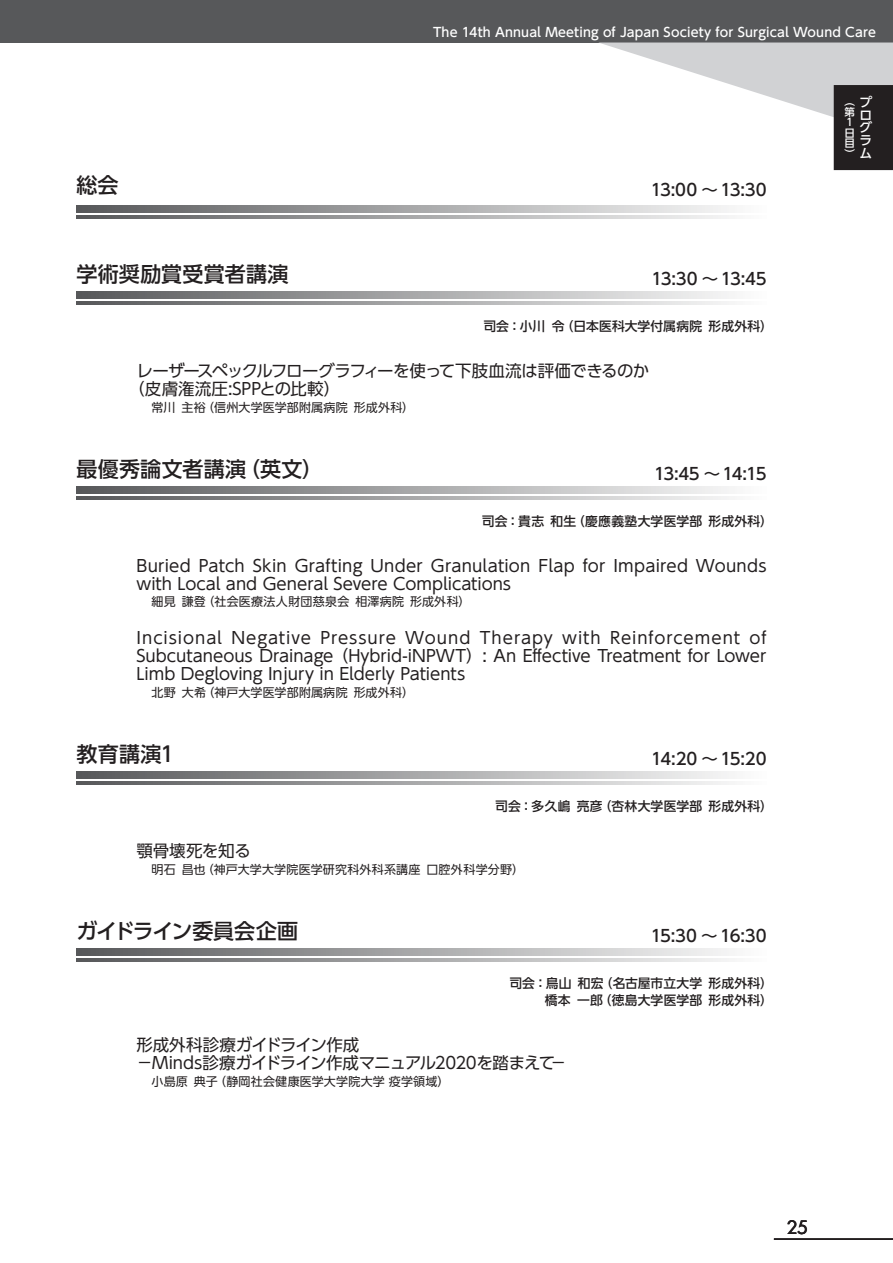
<style>
.page{position:relative;width:893px;height:1263px;background:#fff}
.page>*{position:absolute;margin:0;border:0;box-sizing:border-box;transform-origin:0 0}
.t1{font:500 21px "UD Shin Go Pr 6";letter-spacing:.005em;color:#231f20}
.t2{font:500 21px "UD Shin Go Pr 6";letter-spacing:-.035em;color:#231f20}
.t3{font:500 18px "Futura Std";color:#231f20}
.t4{font:16.5px/18px "UD Shin Go Pr 6";letter-spacing:-.005em;color:#231f20}
.t5{font:500 16.5px "UD Shin Go Pr 6";letter-spacing:-.08em;color:#231f20}
.t6{font:16.5px/18px "UD Shin Go Pr 6";letter-spacing:-.035em;color:#231f20}
.t7{font:16.5px/18px "UD Shin Go Pr 6";letter-spacing:-.025em;color:#231f20}
.t8{font:500 12.75px/16.5px "UD Shin Go Pr 6";letter-spacing:.015em;color:#231f20;text-align:right}
.t9{font:500 12.75px/12.8px "UD Shin Go Pr 6";letter-spacing:.01em;color:#fff}
.t10{font:12px "UD Shin Go Pr 6";letter-spacing:.015em;color:#231f20}
.t11{font:500 10.5px/10.5px "UD Shin Go Pr 6";color:#fff}
</style>
<div class="page">
<div style="left:1px;top:0;width:892px;height:43px;background:#57585a"></div>
<hr style="left:774px;top:1238px;width:119px;height:2px;background:#231f20">
<svg style="left:600px;top:43px;width:293px;height:127px"></svg>
<svg style="left:77px;top:206px;width:652px;height:7px;background:#a5a5a6"></svg>
<svg style="left:77px;top:216px;width:652px;height:2px"></svg>
<svg style="left:77px;top:291px;width:652px;height:7px;background:#a5a5a6"></svg>
<svg style="left:77px;top:301px;width:652px;height:3px;background:#a5a5a6"></svg>
<svg style="left:77px;top:486px;width:652px;height:7px;background:#a5a5a6"></svg>
<svg style="left:77px;top:496px;width:652px;height:3px;background:#a5a5a6"></svg>
<svg style="left:77px;top:771px;width:652px;height:7px;background:#a5a5a6"></svg>
<svg style="left:77px;top:781px;width:652px;height:3px;background:#a5a5a6"></svg>
<svg style="left:77px;top:948px;width:652px;height:7px;background:#a5a5a6"></svg>
<svg style="left:77px;top:958px;width:652px;height:3px;background:#a5a5a6"></svg>
<p class="t9" style="left:433px;top:26px;width:444px">The 14th Annual Meeting of Japan Society for Surgical Wound Care</p>
<p class="t1" style="left:77px;top:168px;width:43px">総会</p>
<p class="t5" style="left:651px;top:176px;width:117px">13:00 ～13:30</p>
<p class="t1" style="left:77px;top:257px;width:213px">学術奨励賞受賞者講演</p>
<p class="t5" style="left:652px;top:265px;width:116px">13:30 ～ 13:45</p>
<p class="t8" style="left:483px;top:318px;width:291px">司会：小川 令（日本医科大学付属病院 形成外科）</p>
<p class="t6" style="left:128px;top:361px;width:523px;text-indent:8px">レーザースペックルフローグラフィーを使って下肢血流は評価できるのか（皮膚潅流圧:SPPとの比較）</p>
<p class="t10" style="left:152px;top:398px;width:264px">常川 主裕（信州大学医学部附属病院 形成外科）</p>
<p class="t1" style="left:77px;top:452px;width:248px">最優秀論文者講演（英文）</p>
<p class="t5" style="left:654px;top:460px;width:114px">13:45 ～ 14:15</p>
<p class="t8" style="left:482px;top:513px;width:293px">司会：貴志 和生（慶應義塾大学医学部 形成外科）</p>
<p class="t4" style="left:137px;top:556px;width:632px">Buried Patch Skin Grafting Under Granulation Flap for Impaired Wounds with Local and General Severe Complications</p>
<p class="t10" style="left:152px;top:592px;width:320px">細見 謙登（社会医療法人財団慈泉会 相澤病院 形成外科）</p>
<p class="t4" style="left:137px;top:628px;width:632px;text-align:justify">Incisional Negative Pressure Wound Therapy with Reinforcement of Subcutaneous Drainage（Hybrid-iNPWT）: An Effective Treatment for Lower Limb Degloving Injury in Elderly Patients</p>
<p class="t10" style="left:152px;top:683px;width:264px">北野 大希（神戸大学医学部附属病院 形成外科）</p>
<p class="t1" style="left:77px;top:737px;width:99px">教育講演1</p>
<p class="t5" style="left:651px;top:745px;width:117px">14:20 ～15:20</p>
<p class="t8" style="left:495px;top:798px;width:279px">司会：多久嶋 亮彦（杏林大学医学部 形成外科）</p>
<p class="t4" style="left:137px;top:841px;width:116px">顎骨壊死を知る</p>
<p class="t10" style="left:152px;top:860px;width:374px">明石 昌也（神戸大学大学院医学研究科外科系講座 口腔外科学分野）</p>
<p class="t2" style="left:77px;top:914px;width:223px">ガイドライン委員会企画</p>
<p class="t5" style="left:651px;top:922px;width:117px">15:30 ～ 16:30</p>
<p class="t8" style="left:509px;top:975px;width:265px">司会：鳥山 和宏（名古屋市立大学 形成外科）橋本 一郎（徳島大学医学部 形成外科）</p>
<p class="t7" style="left:137px;top:1035px;width:432px">形成外科診療ガイドライン作成<br>−Minds診療ガイドライン作成マニュアル2020を踏まえて−</p>
<p class="t10" style="left:152px;top:1071px;width:299px">小島原 典子（静岡社会健康医学大学院大学疫学領域）</p>
<p class="t11" style="left:845px;top:96px;width:12px">（第<br>１日目）</p>
<p class="t9" style="left:860px;top:95px;width:14px">プログラム</p>
<p class="t3" style="left:787px;top:1216px;width:22px">25</p>
</div>
